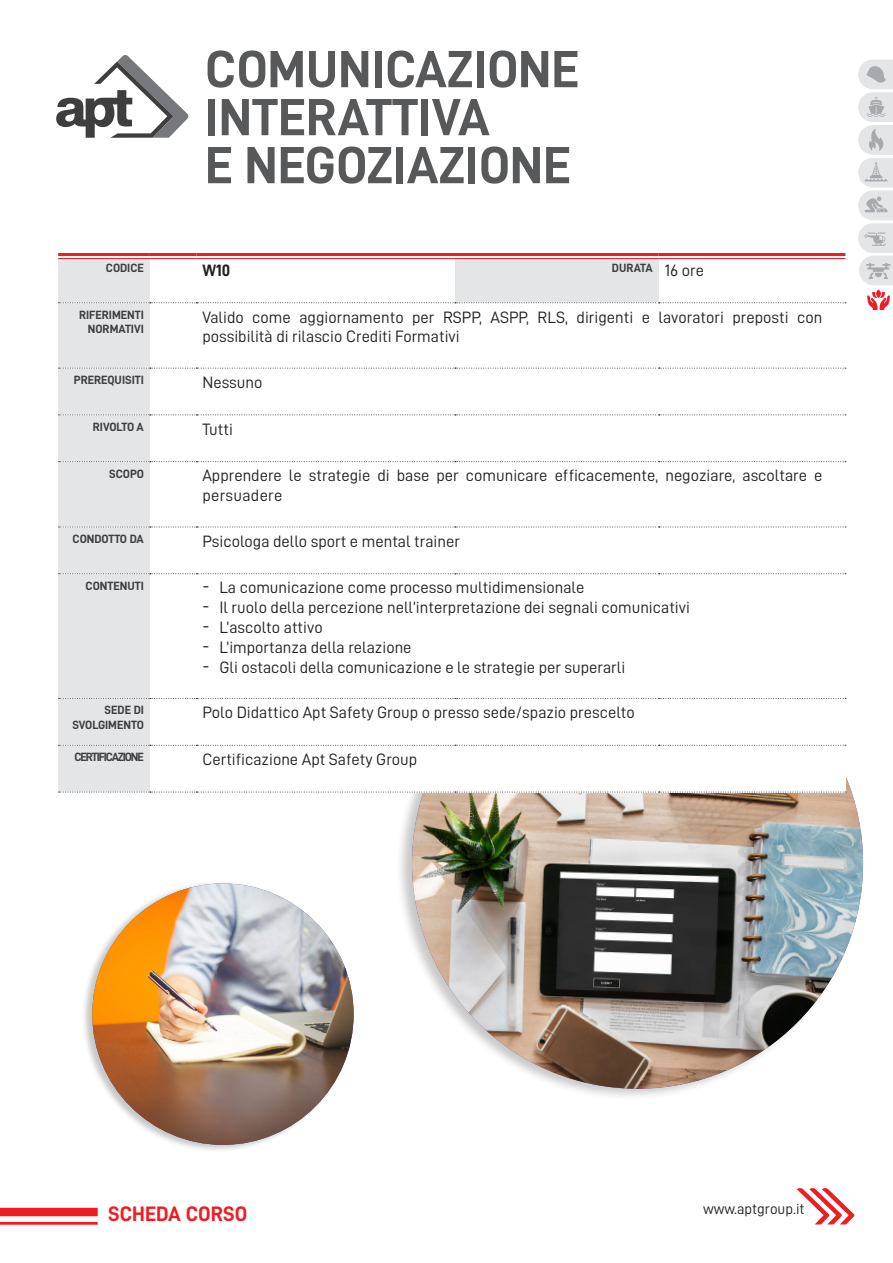
<style>
.page{position:relative;width:893px;height:1263px;background:#fff}
.page>*{position:absolute;margin:0;border:0;box-sizing:border-box;transform-origin:0 0}
.t1{font:52.5px/48px "D DIN Bold";color:#57585a}
.t2{font:21px "D DIN Bold";color:#ee1d23}
.t3{font:16.5px/19.8px "D DIN";color:#231f20}
.t4{font:16.5px "D DIN Bold";color:#231f20}
.t5{font:15px "D DIN";color:#231f20}
.t6{font:12px/14.4px "D DIN Bold";letter-spacing:-.005em;color:#3e3e3f;text-align:right}
.t7{font:12px "D DIN Bold";letter-spacing:-.09em;color:#3e3e3f}
.s1{font-size:18px}
</style>
<div class="page">
<div style="left:0;top:1208px;width:98px;height:8px;background:#ee1d23"></div>
<hr style="left:0;top:1222px;width:98px;height:3px;background:#ee1d23">
<svg style="left:797px;top:1188px;width:57px;height:36px"></svg>
<svg style="left:56px;top:55px;width:133px;height:83px"></svg>
<div style="left:396px;top:633px;width:468px;height:468px;background:#231f20;opacity:.25"></div>
<img style="left:412px;top:758px;width:451px;height:331px">
<div style="left:58px;top:253px;width:787px;height:539px;background:#fff"></div>
<div style="left:58px;top:259px;width:92px;height:533px;background:#e4e5e7"></div>
<div style="left:455px;top:256px;width:204px;height:47px;background:#e4e5e7"></div>
<div style="left:455px;top:253px;width:204px;height:6px;background:#fff"></div>
<svg style="left:59px;top:368px;width:787px;height:1px"></svg>
<svg style="left:59px;top:414px;width:787px;height:1px"></svg>
<svg style="left:59px;top:461px;width:787px;height:1px"></svg>
<svg style="left:59px;top:527px;width:787px;height:1px"></svg>
<svg style="left:59px;top:573px;width:787px;height:1px"></svg>
<svg style="left:59px;top:698px;width:787px;height:1px"></svg>
<svg style="left:59px;top:745px;width:787px;height:1px"></svg>
<svg style="left:59px;top:792px;width:787px;height:1px"></svg>
<hr style="left:58px;top:253px;width:92px;height:3px;background:#ee1d23">
<hr style="left:58px;top:258px;width:92px;height:1px;background:#ee1d23">
<hr style="left:150px;top:253px;width:46px;height:3px;background:#ee1d23">
<hr style="left:150px;top:258px;width:46px;height:1px;background:#ee1d23">
<hr style="left:196px;top:253px;width:259px;height:3px;background:#ee1d23">
<hr style="left:196px;top:258px;width:259px;height:1px;background:#ee1d23">
<hr style="left:659px;top:253px;width:186px;height:3px;background:#ee1d23">
<hr style="left:659px;top:258px;width:186px;height:1px;background:#ee1d23">
<hr style="left:455px;top:253px;width:204px;height:3px;background:#ee1d23">
<hr style="left:455px;top:258px;width:204px;height:1px;background:#ee1d23">
<svg style="left:59px;top:302px;width:787px;height:1px"></svg>
<svg style="left:858px;top:60px;width:35px;height:250px"></svg>
<img style="left:859px;top:248px;width:33px;height:38px">
<div style="left:81px;top:880px;width:273px;height:273px;background:#231f20;opacity:.25"></div>
<img style="left:92px;top:883px;width:262px;height:262px;border-radius:131px">
<p class="t1" style="left:205px;top:44px;width:376px">COMUNICAZIONE<br>INTERATTIVA</p>
<p class="t1" style="left:205px;top:140px;width:367px">E NEGOZIAZIONE</p>
<p class="t6" style="left:106px;top:260px;width:39px">CODICE</p>
<p class="t4" style="left:202px;top:261px;width:29px">W10</p>
<p class="t6" style="left:612px;top:260px;width:42px">DURATA</p>
<p class="t3" style="left:665px;top:260px;width:41px">16 ore</p>
<p class="t6" style="left:79px;top:307px;width:66px">RIFERIMENTI<br>NORMATIVI</p>
<p class="t3" style="left:202px;top:307px;width:621px">Valido come aggiornamento per RSPP, ASPP, RLS, dirigenti e lavoratori preposti con possibilità di rilascio Crediti Formativi</p>
<p class="t6" style="left:74px;top:372px;width:71px">PREREQUISITI</p>
<p class="t3" style="left:202px;top:372px;width:62px">Nessuno</p>
<p class="t6" style="left:93px;top:419px;width:53px">RIVOLTO A</p>
<p class="t3" style="left:202px;top:419px;width:32px">Tutti</p>
<p class="t6" style="left:109px;top:466px;width:36px">SCOPO</p>
<p class="t3" style="left:202px;top:465px;width:621px">Apprendere le strategie di base per comunicare efficacemente, negoziare, ascoltare e persuadere</p>
<p class="t6" style="left:72px;top:531px;width:73px">CONDOTTO DA</p>
<p class="t3" style="left:202px;top:531px;width:259px">Psicologa dello sport e mental trainer</p>
<p class="t6" style="left:86px;top:578px;width:60px">CONTENUTI</p>
<p class="t3" style="left:202px;top:578px;width:383px"><span class="s1">-</span> La comunicazione come processo multidimensionale</p>
<p class="t3" style="left:202px;top:597px;width:489px"><span class="s1">-</span> Il ruolo della percezione nell’interpretazione dei segnali comunicativi</p>
<p class="t3" style="left:202px;top:617px;width:122px"><span class="s1">-</span> L’ascolto attivo</p>
<p class="t3" style="left:202px;top:637px;width:211px"><span class="s1">-</span> L’importanza della relazione</p>
<p class="t3" style="left:202px;top:657px;width:424px"><span class="s1">-</span> Gli ostacoli della comunicazione e le strategie per superarli</p>
<p class="t6" style="left:105px;top:703px;width:41px">SEDE DI</p>
<p class="t6" style="left:72px;top:717px;width:73px">SVOLGIMENTO</p>
<p class="t3" style="left:202px;top:702px;width:434px">Polo Didattico Apt Safety Group o presso sede/spazio prescelto</p>
<p class="t7" style="left:74px;top:750px;width:71px">CERTIFICAZIONE</p>
<p class="t3" style="left:202px;top:749px;width:216px">Certificazione Apt Safety Group</p>
<p class="t2" style="left:108px;top:1202px;width:141px">SCHEDA CORSO</p>
<p class="t5" style="left:703px;top:1201px;width:103px">www.aptgroup.it</p>
</div>
